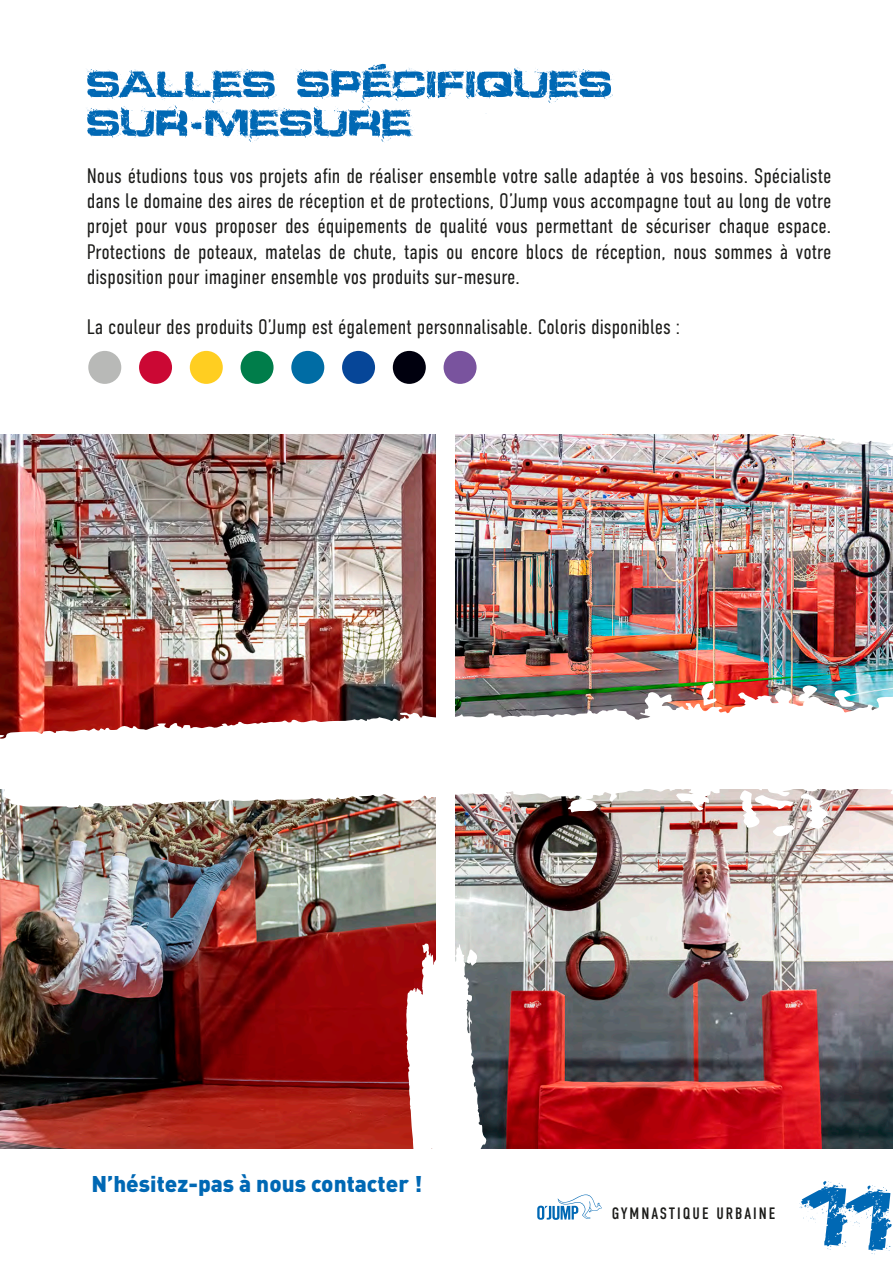
<style>
.page{position:relative;width:893px;height:1263px;background:#fff}
.page>*{position:absolute;margin:0;border:0;box-sizing:border-box;transform-origin:0 0}
.t1{font:900 22.5px "DIN";color:#0068b4}
.t2{font:300 21px/25.2px "DIN Condensed";color:#1c1c1a;text-align:justify}
.t3{font:16.5px "DIN Condensed";letter-spacing:.12em;color:#1c1c1a}
</style>
<div class="page">
<svg style="left:537px;top:1194px;width:65px;height:26px"></svg>
<img style="left:455px;top:435px;width:438px;height:250px">
<img style="left:0;top:435px;width:436px;height:250px">
<img style="left:1px;top:812px;width:435px;height:336px">
<img style="left:455px;top:812px;width:438px;height:336px">
<svg style="left:799px;top:1181px;width:92px;height:73px"></svg>
<div style="left:88px;top:351px;width:33px;height:33px;background:#b8b9b7;border-radius:50%"></div>
<div style="left:139px;top:351px;width:33px;height:33px;background:#cb0834;border-radius:50%"></div>
<div style="left:190px;top:351px;width:33px;height:33px;background:#ffce21;border-radius:50%"></div>
<div style="left:241px;top:351px;width:33px;height:33px;background:#007d4a;border-radius:50%"></div>
<div style="left:291px;top:351px;width:33px;height:33px;background:#006ca4;border-radius:50%"></div>
<div style="left:342px;top:351px;width:33px;height:33px;background:#064698;border-radius:50%"></div>
<div style="left:393px;top:351px;width:33px;height:33px;background:#00000e;border-radius:50%"></div>
<div style="left:444px;top:351px;width:33px;height:33px;background:#79539e;border-radius:50%"></div>
<svg style="left:86px;top:64px;width:527px;height:78px"></svg>
<img style="left:0;top:685px;width:893px;height:127px">
<svg style="left:701px;top:682px;width:16px;height:24px"></svg>
<svg style="left:834px;top:690px;width:21px;height:17px"></svg>
<svg style="left:738px;top:790px;width:91px;height:47px"></svg>
<svg style="left:406px;top:916px;width:81px;height:233px"></svg>
<img style="left:528px;top:434px;width:365px;height:24px">
<p class="t2" style="left:87px;top:163px;width:746px">Nous étudions tous vos projets afin de réaliser ensemble votre salle adaptée à vos besoins. Spécialiste dans le domaine des aires de réception et de protections, O’Jump vous accompagne tout au long de votre projet pour vous proposer des équipements de qualité vous permettant de sécuriser chaque espace.<br>Protections de poteaux, matelas de chute, tapis ou encore blocs de réception, nous sommes à votre disposition pour imaginer ensemble vos produits sur-mesure.</p>
<p class="t2" style="left:87px;top:315px;width:595px">La couleur des produits O’Jump est également personnalisable. Coloris disponibles :</p>
<p class="t1" style="left:91px;top:1168px;width:332px">N’hésitez-pas à nous contacter !</p>
<p class="t3" style="left:612px;top:1204px;width:165px">GYMNASTIQUE URBAINE</p>
</div>
